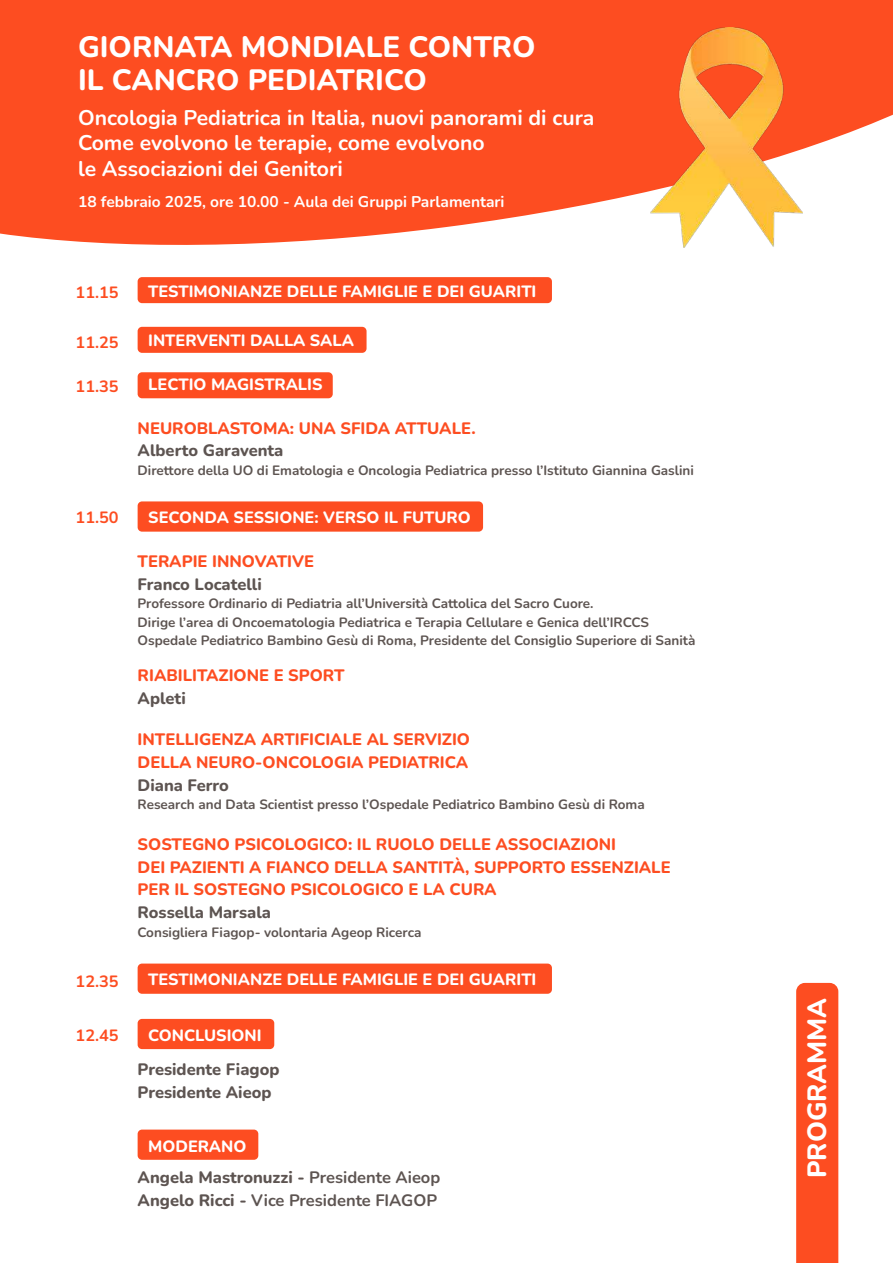
<style>
.page{position:relative;width:893px;height:1263px;background:#fff}
.page>*{position:absolute;margin:0;border:0;box-sizing:border-box;transform-origin:0 0}
.t1{font:800 29.4px/33.3px "Nunito";color:#fff}
.t2{font:800 26.4px "Nunito";color:#fff}
.t3{font:700 21.15px/25.5px "Nunito";color:#fff}
.t4{font:800 16.5px/22.6px "Nunito";color:#fd4d21}
.t5{font:800 16.5px/22.6px "Nunito";color:#5d5451}
.t6{font:700 16.5px/22.6px "Nunito";color:#5d5451}
.t7{font:800 16.35px "Nunito";color:#fff}
.t8{font:700 16.35px "Nunito";color:#fd4d21}
.t9{font:700 15.45px "Nunito";color:#fff}
.t10{font:700 13.5px/18.5px "Nunito";color:#5d5451}
.s1{font-weight:800}
</style>
<div class="page">
<div style="left:138px;top:327px;width:229px;height:26px;background:#fd4d21;border-radius:4px"></div>
<div style="left:138px;top:501px;width:345px;height:31px;background:#fd4d21;border-radius:4px"></div>
<div style="left:138px;top:1019px;width:136px;height:30px;background:#fd4d21;border-radius:4px"></div>
<div style="left:138px;top:963px;width:414px;height:31px;background:#fd4d21;border-radius:4px"></div>
<div style="left:138px;top:1129px;width:120px;height:31px;background:#fd4d21;border-radius:4px"></div>
<div style="left:138px;top:372px;width:195px;height:26px;background:#fd4d21;border-radius:4px"></div>
<svg style="left:0;top:0;width:893px;height:304px;fill:#fd4d21"></svg>
<div style="left:796px;top:983px;width:42px;height:280px;background:#fd4d21"></div>
<img style="left:650px;top:27px;width:153px;height:220px">
<h1 class="t1" style="left:78px;top:29px;width:459px">GIORNATA MONDIALE CONTRO<br>IL CANCRO PEDIATRICO</h1>
<h3 class="t3" style="left:78px;top:104px;width:518px">Oncologia Pediatrica in Italia, nuovi panorami di cura<br>Come evolvono le terapie, come evolvono<br>le Associazioni dei Genitori</h3>
<p class="t9" style="left:78px;top:191px;width:428px">18 febbraio 2025, ore 10.00 - Aula dei Gruppi Parlamentari</p>
<p class="t8" style="left:76px;top:281px;width:45px">11.15</p>
<p class="t7" style="left:148px;top:279px;width:390px">TESTIMONIANZE DELLE FAMIGLIE E DEI GUARITI</p>
<p class="t8" style="left:76px;top:331px;width:45px">11.25</p>
<p class="t8" style="left:76px;top:375px;width:45px">11.35</p>
<p class="t7" style="left:148px;top:329px;width:207px">INTERVENTI DALLA SALA</p>
<p class="t7" style="left:148px;top:373px;width:176px">LECTIO MAGISTRALIS</p>
<p class="t4" style="left:138px;top:416px;width:339px">NEUROBLASTOMA: UNA SFIDA ATTUALE.</p>
<p class="t5" style="left:138px;top:438px;width:147px">Alberto Garaventa</p>
<p class="t10" style="left:138px;top:460px;width:558px">Direttore della UO di Ematologia e Oncologia Pediatrica presso l’Istituto Giannina Gaslini</p>
<p class="t8" style="left:76px;top:506px;width:45px">11.50</p>
<p class="t7" style="left:148px;top:506px;width:324px">SECONDA SESSIONE: VERSO IL FUTURO</p>
<p class="t4" style="left:138px;top:549px;width:178px">TERAPIE INNOVATIVE</p>
<p class="t5" style="left:138px;top:572px;width:126px">Franco Locatelli</p>
<p class="t10" style="left:138px;top:594px;width:559px">Professore Ordinario di Pediatria all’Università Cattolica del Sacro Cuore.<br>Dirige l’area di Oncoematologia Pediatrica e Terapia Cellulare e Genica dell’IRCCS<br>Ospedale Pediatrico Bambino Gesù di Roma, Presidente del Consiglio Superiore di Sanità</p>
<p class="t4" style="left:138px;top:664px;width:208px">RIABILITAZIONE E SPORT</p>
<p class="t5" style="left:138px;top:686px;width:50px">Apleti</p>
<p class="t4" style="left:138px;top:727px;width:334px">INTELLIGENZA ARTIFICIALE AL SERVIZIO<br>DELLA NEURO-ONCOLOGIA PEDIATRICA</p>
<p class="t5" style="left:138px;top:773px;width:93px">Diana Ferro</p>
<p class="t10" style="left:138px;top:794px;width:509px">Research and Data Scientist presso l’Ospedale Pediatrico Bambino Gesù di Roma</p>
<p class="t4" style="left:138px;top:832px;width:535px">SOSTEGNO PSICOLOGICO: IL RUOLO DELLE ASSOCIAZIONI<br>DEI PAZIENTI A FIANCO DELLA SANTITÀ, SUPPORTO ESSENZIALE<br>PER IL SOSTEGNO PSICOLOGICO E LA CURA</p>
<p class="t5" style="left:138px;top:900px;width:135px">Rossella Marsala</p>
<p class="t10" style="left:138px;top:922px;width:285px">Consigliera Fiagop- volontaria Ageop Ricerca</p>
<p class="t8" style="left:76px;top:970px;width:45px">12.35</p>
<p class="t7" style="left:148px;top:968px;width:390px">TESTIMONIANZE DELLE FAMIGLIE E DEI GUARITI</p>
<p class="t8" style="left:76px;top:1024px;width:45px">12.45</p>
<p class="t7" style="left:148px;top:1023px;width:115px">CONCLUSIONI</p>
<p class="t5" style="left:138px;top:1057px;width:143px">Presidente Fiagop<br>Presidente Aieop</p>
<p class="t7" style="left:148px;top:1134px;width:100px">MODERANO</p>
<p class="t6" style="left:138px;top:1165px;width:304px"><span class="s1">Angela Mastronuzzi -</span> Presidente Aieop<br><span class="s1">Angelo Ricci -</span> Vice Presidente FIAGOP</p>
<h2 class="t2" style="left:798px;top:1178px;width:182px;rotate:-90deg">PROGRAMMA</h2>
</div>
